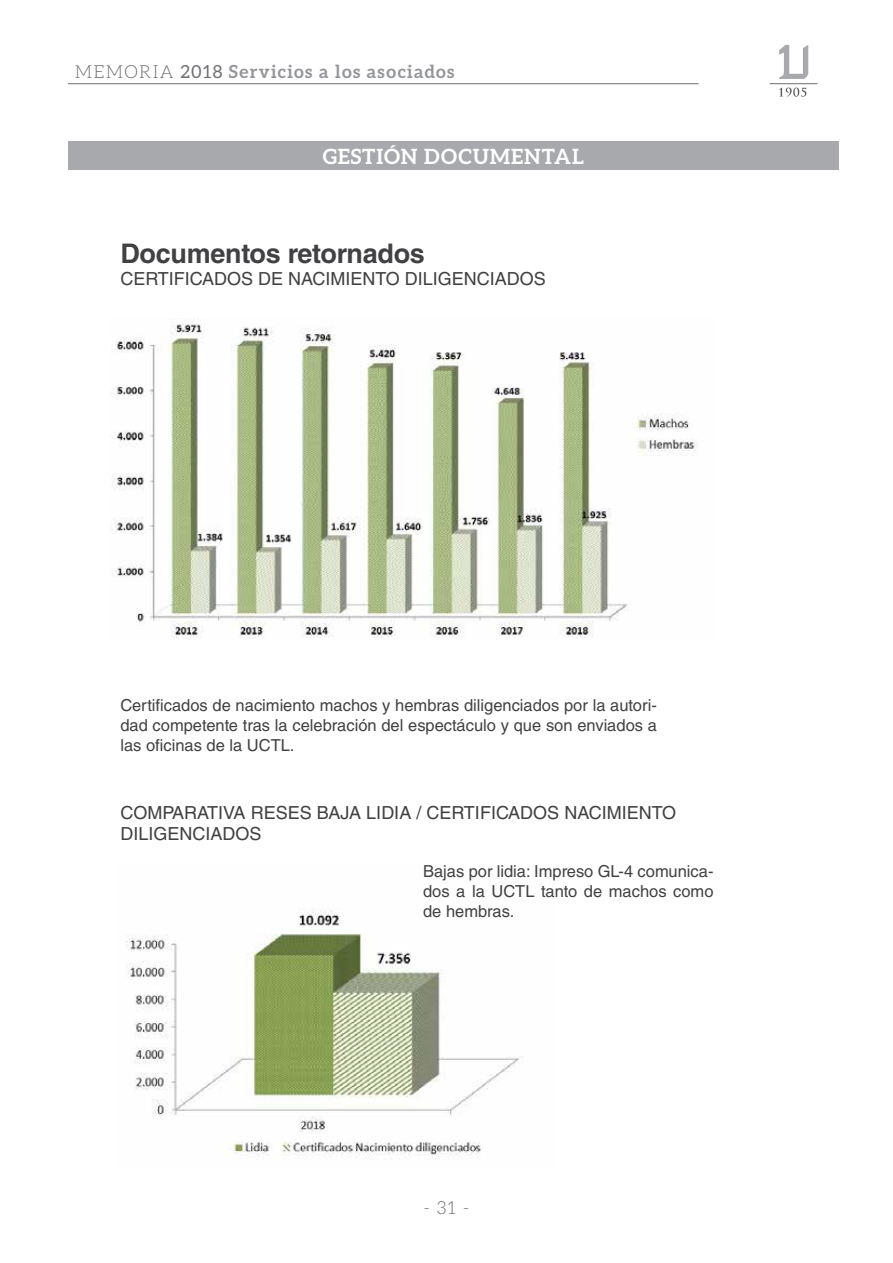
<style>
.page{position:relative;width:893px;height:1263px;background:#fff}
.page>*{position:absolute;margin:0;border:0;box-sizing:border-box;transform-origin:0 0}
.t1{font:700 27px "Helvetica LT Std";letter-spacing:-.01em;color:#414042}
.t2{font:700 21px "Aleo";letter-spacing:.04em;color:#fff}
.t3{font:18px/21.6px "Helvetica LT Std";color:#414042}
.t4{font:700 18px "Aleo";letter-spacing:.07em;color:#939598}
.t5{font:300 18px "Aleo";color:#6d6e71}
.t6{font:16.5px/19.8px "Helvetica LT Std";color:#414042;text-align:justify}
.s1{font-weight:300;color:#6d6e71}
.s2{font-weight:400;color:#6d6e71}
</style>
<div class="page">
<hr style="left:68px;top:83px;width:631px;height:1px;background:#6d6e71">
<svg style="left:779px;top:45px;width:29px;height:34px"></svg>
<svg style="left:779px;top:88px;width:27px;height:9px"></svg>
<hr style="left:770px;top:83px;width:47px;height:1px;background:#6d6e71">
<img style="left:126px;top:909px;width:393px;height:251px">
<div style="left:68px;top:141px;width:771px;height:29px;background:#a7a9ac"></div>
<img style="left:110px;top:319px;width:588px;height:319px">
<p class="t4" style="left:75px;top:61px;width:381px"><span class="s1">MEMORIA</span> <span class="s2">2018</span> Servicios a los asociados</p>
<p class="t2" style="left:323px;top:145px;width:263px">GESTIÓN DOCUMENTAL</p>
<h1 class="t1" style="left:120px;top:237px;width:306px">Documentos retornados</h1>
<p class="t3" style="left:120px;top:268px;width:427px">CERTIFICADOS DE NACIMIENTO DILIGENCIADOS</p>
<p class="t6" style="left:120px;top:696px;width:538px">Certificados de nacimiento machos y hembras diligenciados por la autori&shy;dad competente tras la celebración del espectáculo y que son enviados a las oficinas de la UCTL.</p>
<p class="t3" style="left:120px;top:802px;width:557px">COMPARATIVA RESES BAJA LIDIA / CERTIFICADOS NACIMIENTO<br>DILIGENCIADOS</p>
<p class="t6" style="left:423px;top:861px;width:292px">Bajas por lidia: Impreso GL-4 comunica&shy;dos a la UCTL tanto de machos como de hembras.</p>
<p class="t5" style="left:423px;top:1197px;width:48px">- 31 -</p>
</div>
